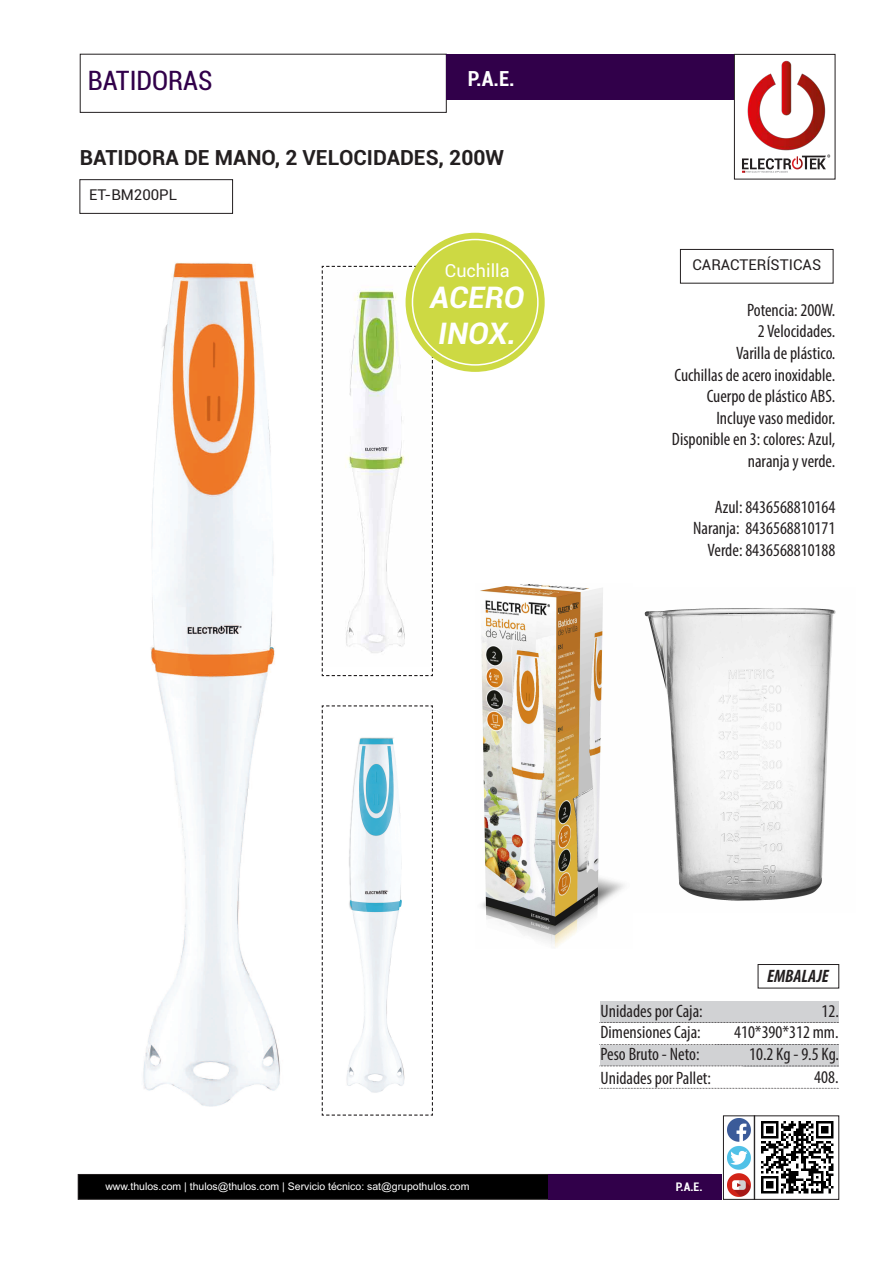
<style>
.page{position:relative;width:893px;height:1263px;background:#fff}
.page>*{position:absolute;margin:0;border:0;box-sizing:border-box;transform-origin:0 0}
.t1{font:italic 700 30px/36px "Roboto";color:#fff}
.t2{font:condensed 27px "Roboto";color:#31004a}
.t3{font:700 21px "Roboto";color:#231f20}
.t4{font:700 condensed 21px "Roboto";color:#fff}
.t5{font:condensed 18px/21.6px "Myriad Pro";color:#231f20;text-align:right}
.t6{font:italic 700 condensed 18px "Myriad Pro";color:#231f20}
.t7{font:18px "Roboto";color:#fff}
.t8{font:15px "Roboto";color:#231f20}
.t9{font:700 condensed 12px "Roboto";color:#fff}
.t10{font:10.5px "Arial";color:#fff}
</style>
<div class="page">
<img style="left:747px;top:60px;width:79px;height:91px">
<div style="left:734px;top:54px;width:101px;height:125px;border:1px solid #231f20"></div>
<div style="left:80px;top:54px;width:366px;height:59px;border:1px solid #231f20"></div>
<div style="left:446px;top:54px;width:288px;height:46px;background:#31004a"></div>
<div style="left:78px;top:1175px;width:633px;height:24px;background:#000"></div>
<div style="left:78px;top:1174px;width:634px;height:25px;border:1px solid #231f20"></div>
<div style="left:714px;top:1001px;width:125px;height:22px;background:#d1d2d4"></div>
<div style="left:600px;top:1001px;width:116px;height:22px;background:#d1d2d4"></div>
<div style="left:600px;top:1044px;width:239px;height:22px;background:#d1d2d4"></div>
<svg style="left:599px;top:1022px;width:240px;height:1px"></svg>
<svg style="left:599px;top:1044px;width:240px;height:1px"></svg>
<div style="left:548px;top:1174px;width:174px;height:25px;background:#31004a"></div>
<div style="left:758px;top:964px;width:81px;height:24px;border:1px solid #231f20"></div>
<div style="left:723px;top:1116px;width:32px;height:83px;border:1px solid #231f20"></div>
<img style="left:727px;top:1118px;width:24px;height:79px">
<div style="left:80px;top:179px;width:153px;height:35px;border:1px solid #231f20"></div>
<div style="left:680px;top:249px;width:153px;height:34px;border:1px solid #231f20"></div>
<img style="left:742px;top:154px;width:89px;height:19px">
<svg style="left:599px;top:1088px;width:240px;height:1px"></svg>
<img style="left:761px;top:1121px;width:73px;height:73px">
<img style="left:143px;top:262px;width:137px;height:845px">
<svg style="left:321px;top:705px;width:112px;height:411px"></svg>
<img style="left:644px;top:608px;width:192px;height:293px">
<svg style="left:599px;top:1065px;width:240px;height:1px"></svg>
<img style="left:481px;top:585px;width:143px;height:363px">
<div style="left:406px;top:233px;width:139px;height:139px;background:#cdd943;border-radius:50%"></div>
<svg style="left:321px;top:239px;width:218px;height:438px"></svg>
<h2 class="t2" style="left:88px;top:65px;width:126px">BATIDORAS</h2>
<p class="t4" style="left:468px;top:66px;width:49px">P.A.E.</p>
<p class="t3" style="left:80px;top:146px;width:426px">BATIDORA DE MANO, 2 VELOCIDADES, 200W</p>
<p class="t8" style="left:89px;top:186px;width:89px">ET-BM200PL</p>
<p class="t7" style="left:445px;top:260px;width:66px">Cuchilla</p>
<h1 class="t1" style="left:430px;top:279px;width:96px">ACERO<br>INOX.</h1>
<p class="t8" style="left:692px;top:256px;width:130px">CARACTERÍSTICAS</p>
<p class="t5" style="left:672px;top:300px;width:165px">Potencia: 200W.<br>2 Velocidades.<br>Varilla de plástico.<br>Cuchillas de acero inoxidable.<br>Cuerpo de plástico ABS.<br>Incluye vaso medidor.<br>Disponible en 3: colores: Azul, naranja y verde.</p>
<p class="t5" style="left:693px;top:498px;width:144px">Azul: 8436568810164<br>Naranja: 8436568810171<br>Verde: 8436568810188</p>
<p class="t10" style="left:105px;top:1180px;width:366px">www.thulos.com | thulos@thulos.com | Servicio técnico: sat@grupothulos.com</p>
<p class="t5" style="left:600px;top:1001px;width:104px">Unidades por Caja:</p>
<p class="t5" style="left:600px;top:1044px;width:100px">Peso Bruto - Neto:</p>
<p class="t5" style="left:600px;top:1023px;width:102px">Dimensiones Caja:</p>
<p class="t6" style="left:767px;top:969px;width:63px">EMBALAJE</p>
<p class="t5" style="left:822px;top:1001px;width:19px">12.</p>
<p class="t5" style="left:828px;top:1044px;width:8px">1</p>
<p class="t5" style="left:734px;top:1022px;width:106px;line-height:22px">410*390*312 mm.<br>10.2 Kg - 9.5 Kg.</p>
<p class="t5" style="left:600px;top:1068px;width:112px">Unidades por Pallet:</p>
<p class="t5" style="left:814px;top:1068px;width:26px">408.</p>
<p class="t9" style="left:676px;top:1180px;width:28px">P.A.E.</p>
</div>
